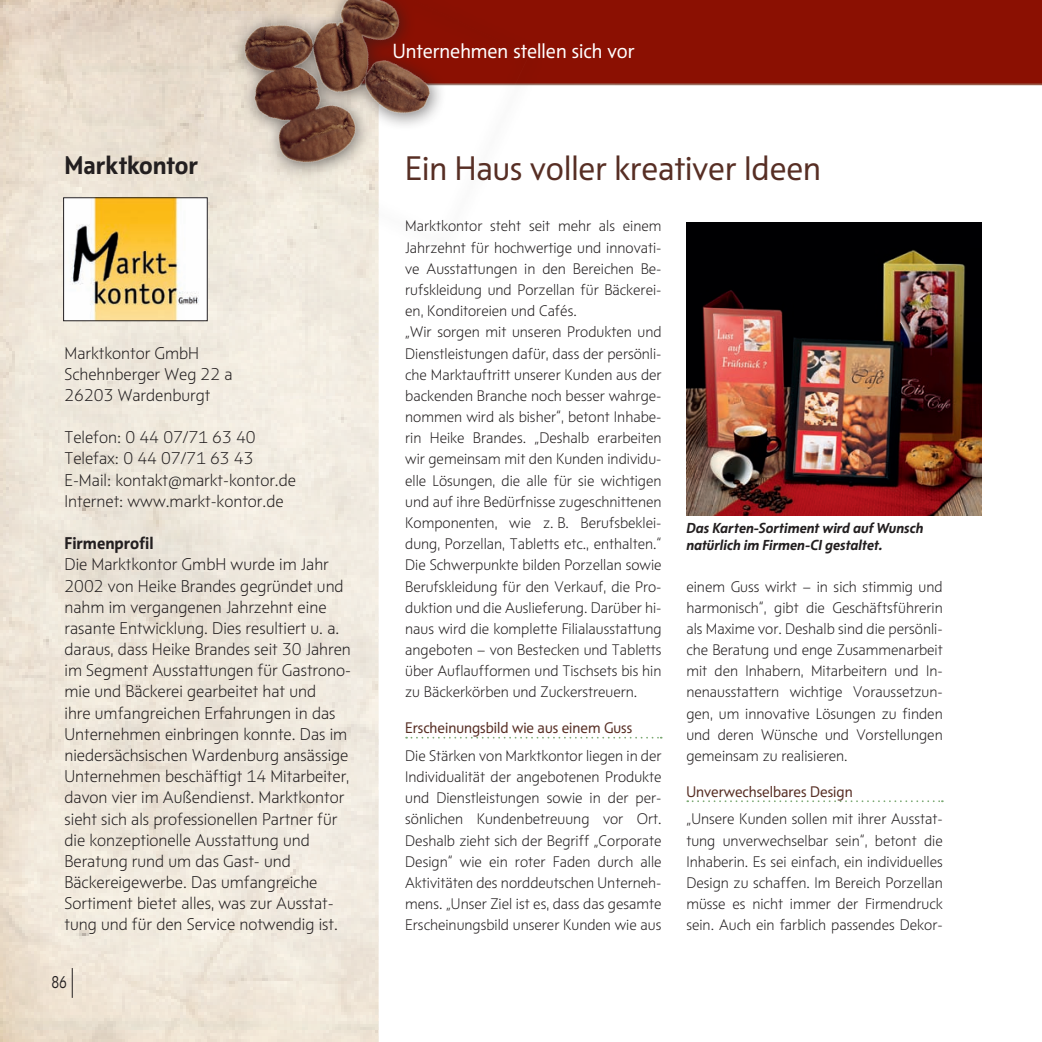
<style>
.page{position:relative;width:1042px;height:1042px;background:#fff}
.page>*{position:absolute;margin:0;border:0;box-sizing:border-box;transform-origin:0 0}
.Head_Firmenportrait{font:35px "BAEK Otype";color:#572e24}
.Streifen_Firmen_Name{font:700 26.25px "BAEK Otype";color:#231f20}
.t1{font:21px "BAEK Otype";color:#fff}
.Streifen_Fließtext_F{font:300 17.5px/21.2px "BAEK Otype";color:#231f20}
.Streifen_Head_Firmen{font:700 17.5px "BAEK Otype";color:#231f20}
.t2{font:17.5px "BAEK Otype";color:#231f20;scale:.8 1}
.Fließtext_Ka{font:300 15.75px/21.2px "BAEK Otype";color:#231f20;text-align:justify}
.ZÜ_Ka{font:15.75px "BAEK Otype";color:#572e24}
.BU_Ka{font:14.88px/17.5px "BAEK Otype Bold Kursiv";color:#231f20}
</style>
<div class="page">
<svg style="left:0;top:0;width:379px;height:1042px;background:#eee6d9"></svg>
<div style="left:545px;top:0;width:497px;height:85px;background:#8b1002"></div>
<hr style="left:72px;top:968px;width:1px;height:30px;background:#231f20">
<div style="left:180px;top:0;width:365px;height:257px;background:#231f20;opacity:.6"></div>
<img style="left:192px;top:0;width:338px;height:242px">
<svg style="left:406px;top:737px;width:256px;height:1px"></svg>
<img style="left:65px;top:199px;width:141px;height:120px">
<div style="left:63px;top:197px;width:145px;height:124px;border:1px solid #231f20"></div>
<img style="left:686px;top:223px;width:295px;height:292px">
<svg style="left:687px;top:800px;width:256px;height:2px"></svg>
<p class="t1" style="left:393px;top:38px;width:243px">Unternehmen stellen sich vor</p>
<p class="Streifen_Firmen_Name" style="left:64px;top:149px;width:135px">Marktkontor</p>
<p class="Head_Firmenportrait" style="left:405px;top:148px;width:417px">Ein Haus voller kreativer Ideen</p>
<p class="Streifen_Fließtext_F" style="left:64px;top:342px;width:136px">Marktkontor GmbH</p>
<p class="Streifen_Fließtext_F" style="left:64px;top:363px;width:170px">Schehnberger Weg 22 a<br>26203 Wardenburgt</p>
<p class="Streifen_Fließtext_F" style="left:64px;top:427px;width:193px">Telefon: 0 44 07/71 63 40</p>
<p class="Streifen_Fließtext_F" style="left:64px;top:448px;width:233px">Telefax: 0 44 07/71 63 43<br>E-Mail: kontakt@markt-kontor.de<br>Internet: www.markt-kontor.de</p>
<p class="Streifen_Head_Firmen" style="left:64px;top:532px;width:91px">Firmenprofil</p>
<p class="Streifen_Fließtext_F" style="left:64px;top:554px;width:288px">Die Marktkontor GmbH wurde im Jahr 2002 von Heike Brandes gegründet und nahm im vergangenen Jahrzehnt eine rasante Entwicklung. Dies resultiert u. a. daraus, dass Heike Brandes seit 30 Jahren im Segment Ausstattungen für Gastrono&shy;mie und Bäckerei gearbeitet hat und<br>ihre umfangreichen Erfahrungen in das Unternehmen einbringen konnte. Das im niedersächsischen Wardenburg ansässige Unternehmen beschäftigt 14 Mitarbeiter, davon vier im Außendienst. Marktkontor sieht sich als professionellen Partner für die konzeptionelle Ausstattung und Beratung rund um das Gast- und Bäckereigewerbe. Das umfangreiche Sortiment bietet alles, was zur Ausstat&shy;tung und für den Service notwendig ist.</p>
<p class="t2" style="left:51px;top:971px;width:21px">86</p>
<p class="Fließtext_Ka" style="left:405px;top:215px;width:258px">Marktkontor steht seit mehr als einem Jahrzehnt für hochwertige und innovati&shy;ve Ausstattungen in den Bereichen Be&shy;rufskleidung und Porzellan für Bäckerei&shy;en, Konditoreien und Cafés.</p>
<p class="Fließtext_Ka" style="left:405px;top:321px;width:258px">„Wir sorgen mit unseren Produkten und Dienstleistungen dafür, dass der persönli&shy;che Marktauftritt unserer Kunden aus der backenden Branche noch besser wahrge&shy;nommen wird als bisher“, betont Inhabe&shy;rin Heike Brandes. „Deshalb erarbeiten wir gemeinsam mit den Kunden individu&shy;elle Lösungen, die alle für sie wichtigen und auf ihre Bedürfnisse zugeschnittenen</p>
<p class="Fließtext_Ka" style="left:405px;top:512px;width:258px">Komponenten, wie z. B. Berufsbeklei&shy;dung, Porzellan, Tabletts etc., enthalten.“ Die Schwerpunkte bilden Porzellan sowie Berufskleidung für den Verkauf, die Pro&shy;duktion und die Auslieferung. Darüber hi&shy;naus wird die komplette Filialausstattung angeboten – von Bestecken und Tabletts über Auflaufformen und Tischsets bis hin zu Bäckerkörben und Zuckerstreuern.</p>
<p class="ZÜ_Ka" style="left:405px;top:718px;width:229px">Erscheinungsbild wie aus einem Guss</p>
<p class="Fließtext_Ka" style="left:405px;top:745px;width:258px">Die Stärken von Marktkontor liegen in der Individualität der angebotenen Produkte und Dienstleistungen sowie in der per&shy;sönlichen Kundenbetreuung vor Ort.<br>Deshalb zieht sich der Begriff „Corporate Design“ wie ein roter Faden durch alle Aktivitäten des norddeutschen Unterneh&shy;mens. „Unser Ziel ist es, dass das gesamte Erscheinungsbild unserer Kunden wie aus</p>
<p class="BU_Ka" style="left:686px;top:518px;width:239px">Das Karten-Sortiment wird auf Wunsch natürlich im Firmen-CI gestaltet.</p>
<p class="Fließtext_Ka" style="left:686px;top:575px;width:258px">einem Guss wirkt – in sich stimmig und harmonisch“, gibt die Geschäftsführerin als Maxime vor. Deshalb sind die persönli&shy;che Beratung und enge Zusammenarbeit mit den Inhabern, Mitarbeitern und In&shy;nenausstattern wichtige Voraussetzun&shy;gen, um innovative Lösungen zu finden und deren Wünsche und Vorstellungen gemeinsam zu realisieren.</p>
<p class="ZÜ_Ka" style="left:686px;top:782px;width:168px">Unverwechselbares Design</p>
<p class="Fließtext_Ka" style="left:686px;top:808px;width:258px">„Unsere Kunden sollen mit ihrer Ausstat&shy;tung unverwechselbar sein“, betont die Inhaberin. Es sei einfach, ein individuelles Design zu schaffen. Im Bereich Porzellan müsse es nicht immer der Firmendruck sein. Auch ein farblich passendes Dekor-</p>
</div>
